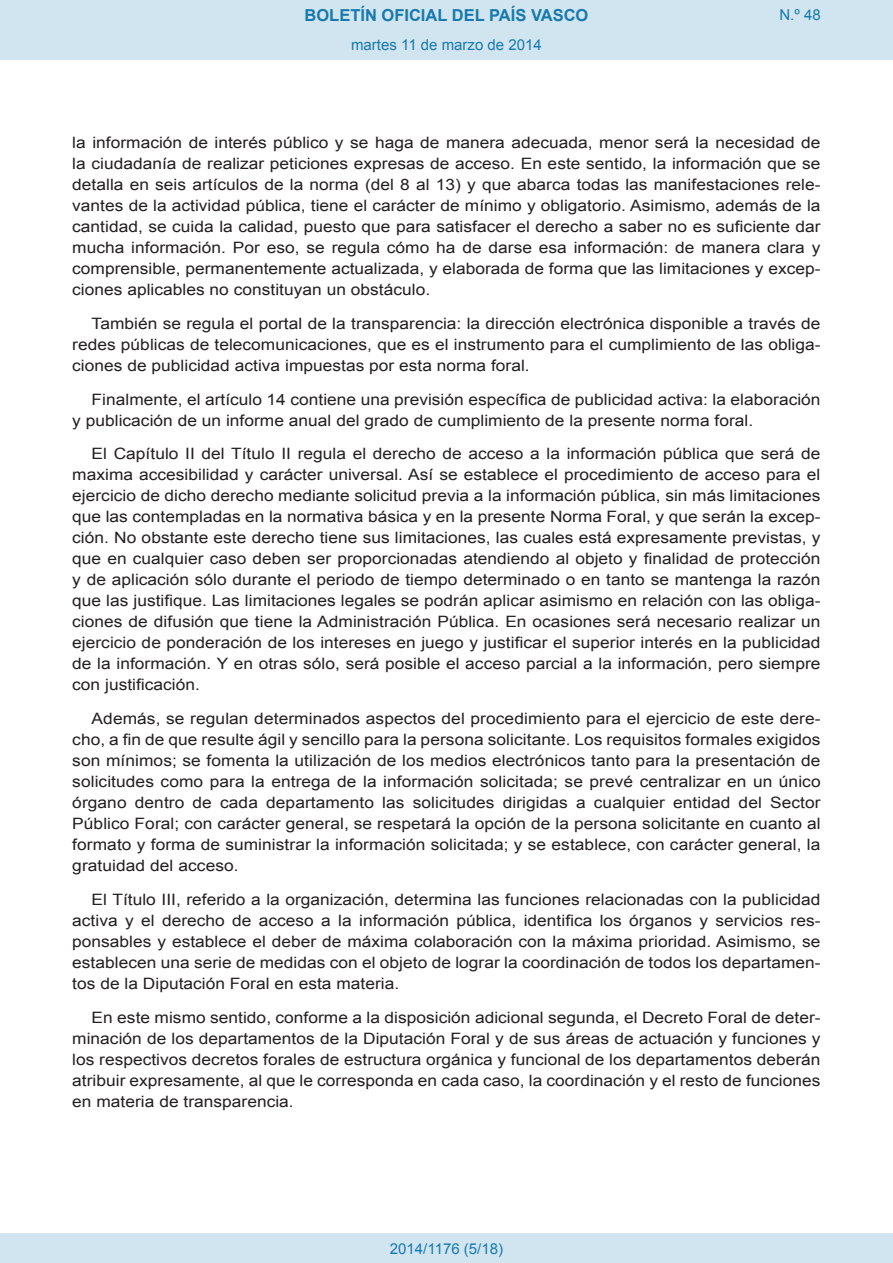
<style>
.page{position:relative;width:893px;height:1263px;background:#fff}
.page>*{position:absolute;margin:0;border:0;box-sizing:border-box;transform-origin:0 0}
.t1{font:700 16.5px "Arial";color:#1879ad}
.BOPVDetalle{font:15.6px/21px "Arial";color:#231f20;text-align:justify;scale:1.11 1}
.Paginacion_Centro{font:15px "Arial";color:#1879ad}
</style>
<div class="page">
<div style="left:0;top:0;width:893px;height:60px;background:#d0e5f0"></div>
<div style="left:0;top:1233px;width:893px;height:30px;background:#d0e5f0"></div>
<p class="t1" style="left:305px;top:4px;width:285px">BOLETÍN OFICIAL DEL PAÍS VASCO</p>
<p class="Paginacion_Centro" style="left:351px;top:35px;width:192px">martes 11 de marzo de 2014</p>
<p class="Paginacion_Centro" style="left:779px;top:5px;width:43px">N.º 48</p>
<p class="BOPVDetalle" style="left:72px;top:132px;width:676px">la información de interés público y se haga de manera adecuada, menor será la necesidad de la ciudadanía de realizar peticiones expresas de acceso. En este sentido, la información que se detalla en seis artículos de la norma (del 8 al 13) y que abarca todas las manifestaciones rele&shy;vantes de la actividad pública, tiene el carácter de mínimo y obligatorio. Asimismo, además de la cantidad, se cuida la calidad, puesto que para satisfacer el derecho a saber no es suficiente dar mucha información. Por eso, se regula cómo ha de darse esa información: de manera clara y comprensible, permanentemente actualizada, y elaborada de forma que las limitaciones y excep&shy;ciones aplicables no constituyan un obstáculo.</p>
<p class="BOPVDetalle" style="left:72px;top:313px;width:676px;text-indent:19px">También se regula el portal de la transparencia: la dirección electrónica disponible a través de redes públicas de telecomunicaciones, que es el instrumento para el cumplimiento de las obliga&shy;ciones de publicidad activa impuestas por esta norma foral.</p>
<p class="BOPVDetalle" style="left:72px;top:389px;width:676px;text-indent:19px">Finalmente, el artículo 14 contiene una previsión específica de publicidad activa: la elaboración y publicación de un informe anual del grado de cumplimiento de la presente norma foral.</p>
<p class="BOPVDetalle" style="left:72px;top:444px;width:676px;text-indent:19px">El Capítulo II del Título II regula el derecho de acceso a la información pública que será de maxima accesibilidad y carácter universal. Así se establece el procedimiento de acceso para el ejercicio de dicho derecho mediante solicitud previa a la información pública, sin más limitaciones que las contempladas en la normativa básica y en la presente Norma Foral, y que serán la excep&shy;ción. No obstante este derecho tiene sus limitaciones, las cuales está expresamente previstas, y que en cualquier caso deben ser proporcionadas atendiendo al objeto y finalidad de protección y de aplicación sólo durante el periodo de tiempo determinado o en tanto se mantenga la razón que las justifique. Las limitaciones legales se podrán aplicar asimismo en relación con las obliga&shy;ciones de difusión que tiene la Administración Pública. En ocasiones será necesario realizar un ejercicio de ponderación de los intereses en juego y justificar el superior interés en la publicidad de la información. Y en otras sólo, será posible el acceso parcial a la información, pero siempre con justificación.</p>
<p class="BOPVDetalle" style="left:72px;top:708px;width:676px;text-indent:19px">Además, se regulan determinados aspectos del procedimiento para el ejercicio de este dere&shy;cho, a fin de que resulte ágil y sencillo para la persona solicitante. Los requisitos formales exigidos son mínimos; se fomenta la utilización de los medios electrónicos tanto para la presentación de solicitudes como para la entrega de la información solicitada; se prevé centralizar en un único órgano dentro de cada departamento las solicitudes dirigidas a cualquier entidad del Sector Público Foral; con carácter general, se respetará la opción de la persona solicitante en cuanto al formato y forma de suministrar la información solicitada; y se establece, con carácter general, la gratuidad del acceso.</p>
<p class="BOPVDetalle" style="left:72px;top:889px;width:676px;text-indent:19px">El Título III, referido a la organización, determina las funciones relacionadas con la publicidad activa y el derecho de acceso a la información pública, identifica los órganos y servicios res&shy;ponsables y establece el deber de máxima colaboración con la máxima prioridad. Asimismo, se establecen una serie de medidas con el objeto de lograr la coordinación de todos los departamen&shy;tos de la Diputación Foral en esta materia.</p>
<p class="BOPVDetalle" style="left:72px;top:1007px;width:676px;text-indent:19px">En este mismo sentido, conforme a la disposición adicional segunda, el Decreto Foral de deter&shy;minación de los departamentos de la Diputación Foral y de sus áreas de actuación y funciones y los respectivos decretos forales de estructura orgánica y funcional de los departamentos deberán atribuir expresamente, al que le corresponda en cada caso, la coordinación y el resto de funciones en materia de transparencia.</p>
<p class="Paginacion_Centro" style="left:390px;top:1238px;width:115px">2014/1176 (5/18)</p>
</div>
